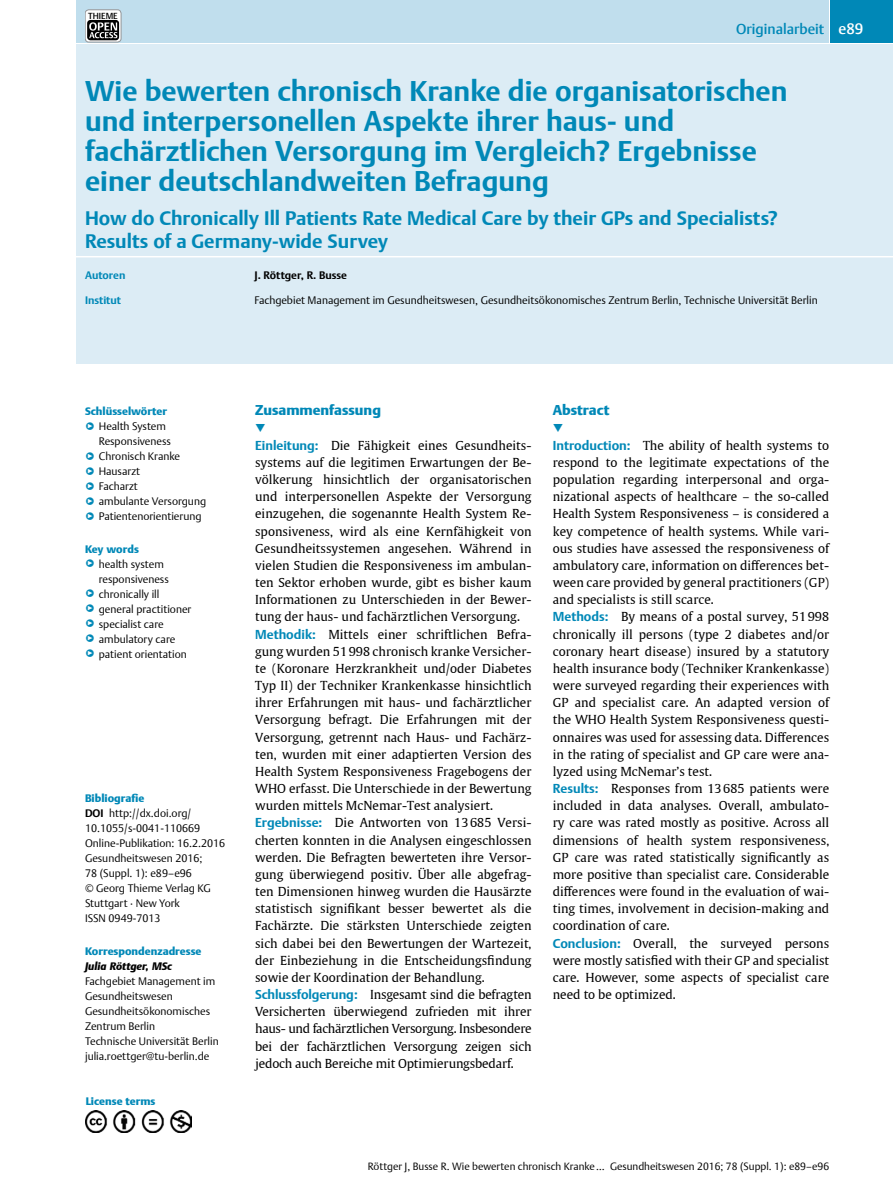
<style>
.page{position:relative;width:893px;height:1191px;background:#fff}
.page>*{position:absolute;margin:0;border:0;box-sizing:border-box;transform-origin:0 0}
.t1{font:700 28.35px/30px "Thieme Argo 2011";color:#0088b7}
.t2{font:700 19.5px/22.5px "Thieme Argo 2011";color:#0088b7}
.t3{font:900 17.7px "Thieme Argo 2011";color:#0088b7}
.t4{font:500 15px "Thieme Argo 2011";color:#fff}
.t5{font:900 14.25px "Thieme Argo 2011";color:#0088b7}
.t6{font:500 14.25px "Thieme Argo 2011";color:#0088b7}
.t7{font:12.3px/17.1px "Thieme Gulliver 2011";color:#000}
.t8{font:300 10.8px/15px "Thieme Argo 2011";color:#000}
.t9{font:900 10.8px "Thieme Argo 2011";color:#0088b7}
.t10{font:700 10.8px "Thieme Argo 2011";color:#000}
.t11{font:italic 900 10.8px "Thieme Argo 2011";color:#000}
.t12{font:700 10.8px "Thieme Argo 2011";color:#0088b7}
.t13{font:300 10.5px "Thieme Argo 2011";color:#000}
.t14{font:500 8.7px "Thieme Argo 2011";color:#000}
.s1{font-size:13.8px;color:#0088b7}
.s2{font-weight:900;color:#0088b7}
.s3{font-weight:700}
.s4{font-family:"Thieme Argo 2011";font-weight:700;font-size:12.9px;color:#0088b7}
</style>
<div class="page">
<div style="left:830px;top:0;width:63px;height:43px;background:#0088b7"></div>
<div style="left:77px;top:44px;width:816px;height:319px;background:#dcecf5"></div>
<hr style="left:76px;top:256px;width:817px;height:1px;background:#fff">
<div style="left:77px;top:0;width:751px;height:43px;background:#c0deed"></div>
<img style="left:85px;top:1110px;width:106px;height:22px">
<div style="left:85px;top:10px;width:36px;height:32px;background:#fff;border-radius:4px"></div>
<div style="left:85px;top:10px;width:36px;height:32px;border:1px solid #939598;border-radius:4px"></div>
<svg style="left:87px;top:20px;width:32px;height:20px"></svg>
<svg style="left:89px;top:22px;width:28px;height:16px"></svg>
<p class="t14" style="left:88px;top:10px;width:31px">THIEME</p>
<p class="t6" style="left:736px;top:20px;width:90px">Originalarbeit</p>
<p class="t4" style="left:838px;top:19px;width:26px">e89</p>
<h1 class="t1" style="left:85px;top:76px;width:704px">Wie bewerten chronisch Kranke die organisatorischen und interpersonellen Aspekte ihrer haus- und fachärztlichen Versorgung im Vergleich? Ergebnisse einer deutschlandweiten Befragung</h1>
<h2 class="t2" style="left:85px;top:207px;width:694px">How do Chronically Ill Patients Rate Medical Care by their GPs and Specialists?<br>Results of a Germany-wide Survey</h2>
<p class="t12" style="left:85px;top:268px;width:42px">Autoren</p>
<p class="t10" style="left:255px;top:268px;width:94px">J. Röttger, R. Busse</p>
<p class="t12" style="left:85px;top:293px;width:38px">Institut</p>
<p class="t8" style="left:255px;top:293px;width:565px">Fachgebiet Management im Gesundheitswesen, Gesundheitsökonomisches Zentrum Berlin, Technische Universität Berlin</p>
<p class="t9" style="left:85px;top:404px;width:84px">Schlüsselwörter</p>
<p class="t8" style="left:99px;top:419px;width:74px;text-indent:-14px"><span class="s1">●</span><sup>▶</sup> Health System<br>Responsiveness</p>
<p class="t8" style="left:85px;top:449px;width:97px"><span class="s1">●</span><sup>▶</sup> Chronisch Kranke</p>
<p class="t8" style="left:85px;top:464px;width:57px"><span class="s1">●</span><sup>▶</sup> Hausarzt</p>
<p class="t8" style="left:85px;top:479px;width:54px"><span class="s1">●</span><sup>▶</sup> Facharzt</p>
<p class="t8" style="left:85px;top:494px;width:123px"><span class="s1">●</span><sup>▶</sup> ambulante Versorgung</p>
<p class="t8" style="left:85px;top:509px;width:118px"><span class="s1">●</span><sup>▶</sup> Patientenorientierung</p>
<p class="t9" style="left:85px;top:541px;width:55px">Key words</p>
<p class="t8" style="left:99px;top:556px;width:71px;text-indent:-14px"><span class="s1">●</span><sup>▶</sup> health system responsiveness</p>
<p class="t8" style="left:85px;top:586px;width:76px"><span class="s1">●</span><sup>▶</sup> chronically ill</p>
<p class="t8" style="left:85px;top:601px;width:108px"><span class="s1">●</span><sup>▶</sup> general practitioner</p>
<p class="t8" style="left:85px;top:616px;width:80px"><span class="s1">●</span><sup>▶</sup> specialist care</p>
<p class="t8" style="left:85px;top:631px;width:92px"><span class="s1">●</span><sup>▶</sup> ambulatory care</p>
<p class="t8" style="left:85px;top:646px;width:103px"><span class="s1">●</span><sup>▶</sup> patient orientation</p>
<p class="t8" style="left:85px;top:790px;width:142px"><span class="s2">Bibliografie<br></span><span class="s3">DOI</span> http://dx.doi.org/<br>10.1055/s-0041-110669<br>Online-Publikation: 16.2.2016<br>Gesundheitswesen 2016;<br>78 (Suppl. 1): e89–e96<br>© Georg Thieme Verlag KG<br>Stuttgart · New York<br>ISSN 0949-7013</p>
<p class="t9" style="left:85px;top:943px;width:118px">Korrespondenzadresse</p>
<p class="t11" style="left:85px;top:958px;width:88px">Julia Röttger, MSc</p>
<p class="t8" style="left:85px;top:973px;width:135px">Fachgebiet Management im<br>Gesundheitswesen<br>Gesundheitsökonomisches<br>Zentrum Berlin<br>Technische Universität Berlin julia.roettger@tu-berlin.de</p>
<p class="t9" style="left:86px;top:1094px;width:71px">License terms</p>
<p class="t5" style="left:255px;top:401px;width:127px">Zusammenfassung</p>
<h3 class="t3" style="left:255px;top:417px;width:12px">▼</h3>
<p class="t7" style="left:255px;top:436px;width:278px"><span class="s4">Einleitung:</span> Die Fähigkeit eines Gesundheits&shy;systems auf die legitimen Erwartungen der Be&shy;völkerung hinsichtlich der organisatorischen und interpersonellen Aspekte der Versorgung einzugehen, die sogenannte Health System Re&shy;sponsiveness, wird als eine Kernfähigkeit von Gesundheitssystemen angesehen. Während in vielen Studien die Responsiveness im ambulan&shy;ten Sektor erhoben wurde, gibt es bisher kaum Informationen zu Unterschieden in der Bewer&shy;tung der haus- und fachärztlichen Versorgung.<br><span class="s4">Methodik:</span> Mittels einer schriftlichen Befra&shy;gung wurden 51998 chronisch kranke Versicher&shy;te (Koronare Herzkrankheit und/oder Diabetes Typ II) der Techniker Krankenkasse hinsichtlich ihrer Erfahrungen mit haus- und fachärztlicher Versorgung befragt. Die Erfahrungen mit der Versorgung, getrennt nach Haus- und Fachärz&shy;ten, wurden mit einer adaptierten Version des Health System Responsiveness Fragebogens der WHO erfasst. Die Unterschiede in der Bewertung wurden mittels McNemar-Test analysiert.<br><span class="s4">Ergebnisse:</span> Die Antworten von 13685 Versi&shy;cherten konnten in die Analysen eingeschlossen werden. Die Befragten bewerteten ihre Versor&shy;gung überwiegend positiv. Über alle abgefrag&shy;ten Dimensionen hinweg wurden die Hausärzte statistisch signifikant besser bewertet als die Fachärzte. Die stärksten Unterschiede zeigten sich dabei bei den Bewertungen der Wartezeit, der Einbeziehung in die Entscheidungsfindung sowie der Koordination der Behandlung.<br><span class="s4">Schlussfolgerung:</span> Insgesamt sind die befragten Versicherten überwiegend zufrieden mit ihrer haus- und fachärztlichen Versorgung. Insbesondere bei der fachärztlichen Versorgung zeigen sich jedoch auch Bereiche mit Optimierungsbedarf.</p>
<p class="t5" style="left:553px;top:401px;width:58px">Abstract</p>
<h3 class="t3" style="left:553px;top:417px;width:12px">▼</h3>
<p class="t7" style="left:553px;top:436px;width:278px"><span class="s4">Introduction:</span> The ability of health systems to respond to the legitimate expectations of the population regarding interpersonal and orga&shy;nizational aspects of healthcare – the so-called Health System Responsiveness – is considered a key competence of health systems. While vari&shy;ous studies have assessed the responsiveness of ambulatory care, information on differences bet&shy;ween care provided by general practitioners (GP) and specialists is still scarce.<br><span class="s4">Methods:</span> By means of a postal survey, 51998 chronically ill persons (type 2 diabetes and/or coronary heart disease) insured by a statutory health insurance body (Techniker Krankenkasse) were surveyed regarding their experiences with GP and specialist care. An adapted version of the WHO Health System Responsiveness questi&shy;onnaires was used for assessing data. Differences in the rating of specialist and GP care were ana&shy;lyzed using McNemar’s test.<br><span class="s4">Results:</span> Responses from 13685 patients were included in data analyses. Overall, ambulato&shy;ry care was rated mostly as positive. Across all dimensions of health system responsiveness, GP care was rated statistically significantly as more positive than specialist care. Considerable differences were found in the evaluation of wai&shy;ting times, involvement in decision-making and coordination of care.<br><span class="s4">Conclusion:</span> Overall, the surveyed persons were mostly satisfied with their GP and specialist care. However, some aspects of specialist care need to be optimized.</p>
<p class="t13" style="left:368px;top:1159px;width:463px">Röttger J, Busse R. Wie bewerten chronisch Kranke… Gesundheitswesen 2016; 78 (Suppl. 1): e89–e96</p>
</div>
